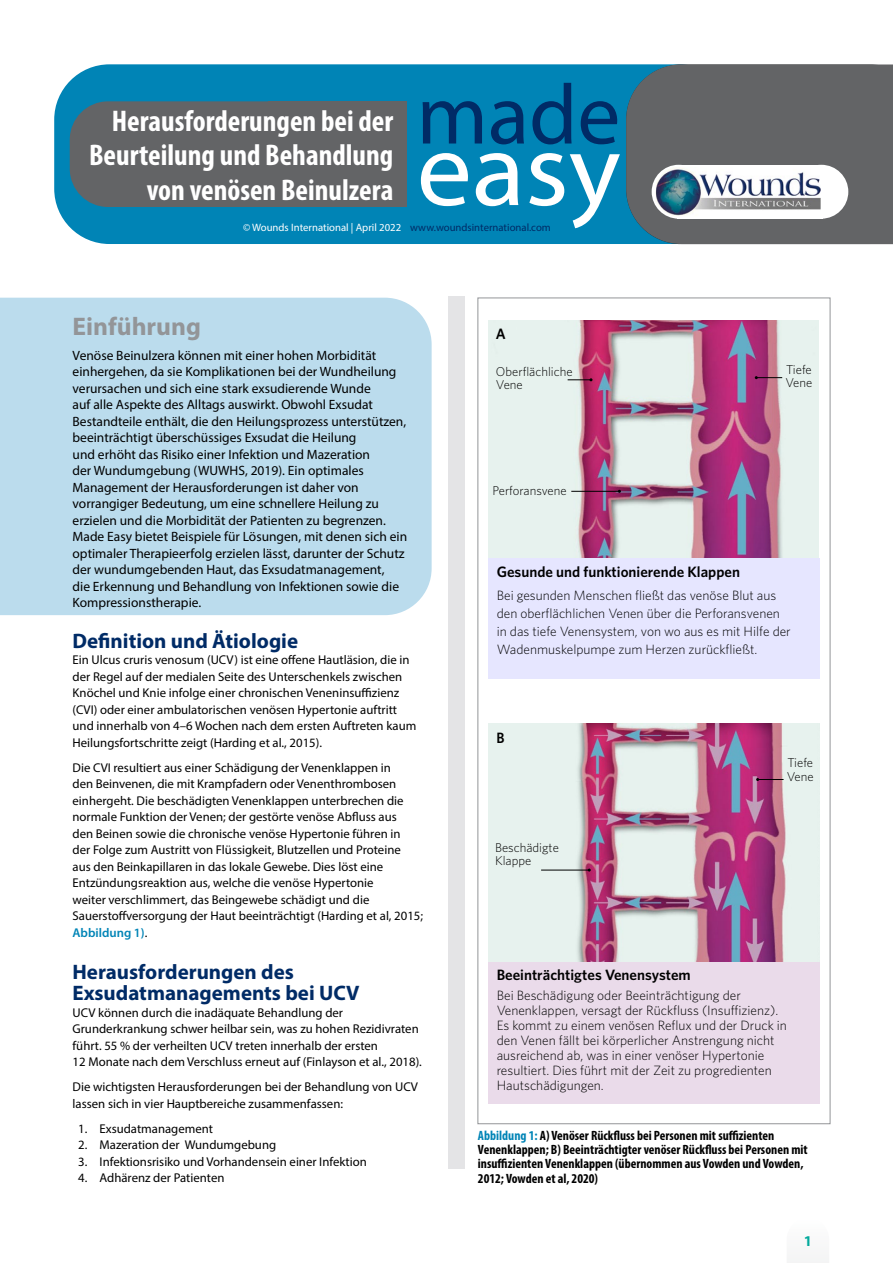
<style>
.page{position:relative;width:893px;height:1263px;background:#fff}
.page>*{position:absolute;margin:0;border:0;box-sizing:border-box;transform-origin:0 0}
.t1{font:105px "Myriad Pro";color:#fff;scale:1.05 1}
.t2{font:85.5px "Myriad Pro";color:#002b66}
.t3{font:700 condensed 30px/34.5px "Myriad Pro";color:#fff;text-align:right}
.t4{font:700 25.5px "Myriad Pro";color:#939598}
.t5{font:700 21px/21px "Myriad Pro";color:#002b66}
.t6{font:600 15px "Whitney";color:#000}
.t7{font:600 15px "Whitney";color:#000;scale:.95 1}
.t8{font:700 15px "Myriad Pro";color:#04aa9d}
.t9{font:13.5px/16.5px "Myriad Pro";color:#000}
.t10{font:300 13.5px/15px "Whitney";color:#000}
.t11{font:700 condensed 13.5px/14.2px "Myriad Pro";color:#000}
.t12{font:12.75px/16.5px "Myriad Pro";color:#000}
.t13{font:300 12.75px/13.5px "Whitney";color:#000}
.t14{font:10.65px "Myriad Pro";color:#fff}
.s1{color:#002b66}
.s2{font-weight:600;color:#0084b6}
.s3{color:#0084b6}
</style>
<div class="page">
<div style="left:54px;top:64px;width:681px;height:180px;background:#0084b6;border-radius:55px"></div>
<div style="left:0;top:298px;width:432px;height:317px;background:#bbdced"></div>
<div style="left:449px;top:296px;width:16px;height:873px;background:#e4e4e6"></div>
<div style="left:70px;top:101px;width:199px;height:106px;background:#636466"></div>
<div style="left:269px;top:101px;width:138px;height:106px;background:#636466"></div>
<svg style="left:787px;top:1258px;width:42px;height:5px"></svg>
<div style="left:626px;top:64px;width:267px;height:180px;background:#636466"></div>
<div style="left:652px;top:165px;width:54px;height:54px;background:#fff;border-radius:50%"></div>
<div style="left:677px;top:165px;width:146px;height:54px;background:#fff"></div>
<div style="left:794px;top:165px;width:54px;height:54px;background:#fff;border-radius:50%"></div>
<img style="left:655px;top:167px;width:166px;height:49px">
<div style="left:488px;top:558px;width:332px;height:120px;background:#e6e6ff"></div>
<div style="left:488px;top:961px;width:332px;height:142px;background:#eadbea"></div>
<img style="left:489px;top:320px;width:330px;height:238px">
<img style="left:488px;top:724px;width:332px;height:238px">
<hr style="left:571px;top:491px;width:48px;height:1px;background:#000">
<svg style="left:568px;top:378px;width:24px;height:3px"></svg>
<svg style="left:755px;top:376px;width:27px;height:3px"></svg>
<svg style="left:756px;top:778px;width:28px;height:3px"></svg>
<hr style="left:541px;top:870px;width:48px;height:1px;background:#000">
<h2 class="t2" style="left:417px;top:62px;width:205px">made</h2>
<h1 class="t1" style="left:417px;top:105px;width:196px">easy</h1>
<h3 class="t3" style="left:89px;top:103px;width:306px">Herausforderungen bei der<br>Beurteilung und Behandlung von venösen Beinulzera</h3>
<p class="t14" style="left:243px;top:221px;width:309px">© Wounds International | April 2022 <span class="s1">www.woundsinternational.com</span></p>
<h3 class="t4" style="left:73px;top:310px;width:130px">Einführung</h3>
<p class="t9" style="left:73px;top:347px;width:336px">Venöse Beinulzera können mit einer hohen Morbidität einhergehen, da sie Komplikationen bei der Wundheilung verursachen und sich eine stark exsudierende Wunde<br>auf alle Aspekte des Alltags auswirkt. Obwohl Exsudat Bestandteile enthält, die den Heilungsprozess unterstützen, beeinträchtigt überschüssiges Exsudat die Heilung<br>und erhöht das Risiko einer Infektion und Mazeration<br>der Wundumgebung (WUWHS, 2019). Ein optimales Management der Herausforderungen ist daher von vorrangiger Bedeutung, um eine schnellere Heilung zu erzielen und die Morbidität der Patienten zu begrenzen.<br>Made Easy bietet Beispiele für Lösungen, mit denen sich ein optimaler Therapieerfolg erzielen lässt, darunter der Schutz der wundumgebenden Haut, das Exsudatmanagement,<br>die Erkennung und Behandlung von Infektionen sowie die Kompressionstherapie.</p>
<h3 class="t5" style="left:73px;top:629px;width:227px">Definition und Ätiologie</h3>
<p class="t12" style="left:73px;top:651px;width:345px">Ein Ulcus cruris venosum (UCV) ist eine offene Hautläsion, die in der Regel auf der medialen Seite des Unterschenkels zwischen Knöchel und Knie infolge einer chronischen Veneninsuffizienz (CVI) oder einer ambulatorischen venösen Hypertonie auftritt und innerhalb von 4–6 Wochen nach dem ersten Auftreten kaum Heilungsfortschritte zeigt (Harding et al., 2015).</p>
<p class="t12" style="left:73px;top:759px;width:352px">Die CVI resultiert aus einer Schädigung der Venenklappen in<br>den Beinvenen, die mit Krampfadern oder Venenthrombosen einhergeht. Die beschädigten Venenklappen unterbrechen die normale Funktion der Venen; der gestörte venöse Abfluss aus<br>den Beinen sowie die chronische venöse Hypertonie führen in<br>der Folge zum Austritt von Flüssigkeit, Blutzellen und Proteine<br>aus den Beinkapillaren in das lokale Gewebe. Dies löst eine Entzündungsreaktion aus, welche die venöse Hypertonie<br>weiter verschlimmert, das Beingewebe schädigt und die Sauerstoffversorgung der Haut beeinträchtigt (Harding et al, 2015; <span class="s2">Abbildung 1)</span>.</p>
<h3 class="t5" style="left:73px;top:961px;width:288px">Herausforderungen des<br>Exsudatmanagements bei UCV</h3>
<p class="t12" style="left:73px;top:1004px;width:351px">UCV können durch die inadäquate Behandlung der Grunderkrankung schwer heilbar sein, was zu hohen Rezidivraten führt. 55 % der verheilten UCV treten innerhalb der ersten<br>12 Monate nach dem Verschluss erneut auf (Finlayson et al., 2018).</p>
<p class="t12" style="left:73px;top:1078px;width:347px">Die wichtigsten Herausforderungen bei der Behandlung von UCV lassen sich in vier Hauptbereiche zusammenfassen:</p>
<p class="t12" style="left:78px;top:1120px;width:136px">1. Exsudatmanagement</p>
<p class="t12" style="left:78px;top:1136px;width:199px">2. Mazeration der Wundumgebung</p>
<p class="t12" style="left:78px;top:1153px;width:290px">3. Infektionsrisiko und Vorhandensein einer Infektion</p>
<p class="t12" style="left:78px;top:1169px;width:148px">4. Adhärenz der Patienten</p>
<p class="t7" style="left:496px;top:325px;width:12px">A</p>
<p class="t13" style="left:496px;top:364px;width:78px">Oberflächliche<br>Vene</p>
<p class="t13" style="left:786px;top:362px;width:28px">Tiefe<br>Vene</p>
<p class="t13" style="left:492px;top:483px;width:76px">Perforansvene</p>
<p class="t6" style="left:497px;top:563px;width:245px">Gesunde und funktionierende Klappen</p>
<p class="t10" style="left:497px;top:586px;width:296px;line-height:18px">Bei gesunden Menschen fließt das venöse Blut aus den oberflächlichen Venen über die Perforansvenen in das tiefe Venensystem, von wo aus es mit Hilfe der Wadenmuskelpumpe zum Herzen zurückfließt.</p>
<p class="t7" style="left:496px;top:729px;width:10px">B</p>
<p class="t13" style="left:495px;top:840px;width:65px">Beschädigte<br>Klappe</p>
<p class="t13" style="left:787px;top:756px;width:28px">Tiefe<br>Vene</p>
<p class="t6" style="left:497px;top:966px;width:195px">Beeinträchtigtes Venensystem</p>
<p class="t10" style="left:497px;top:987px;width:292px">Bei Beschädigung oder Beeinträchtigung der Venenklappen, versagt der Rückfluss (Insuffizienz).<br>Es kommt zu einem venösen Reflux und der Druck in den Venen fällt bei körperlicher Anstrengung nicht ausreichend ab, was in einer venöser Hypertonie resultiert. Dies führt mit der Zeit zu progredienten Hautschädigungen.</p>
<p class="t11" style="left:478px;top:1128px;width:331px"><span class="s3">Abbildung 1:</span> A) Venöser Rückfluss bei Personen mit suffizienten Venenklappen; B) Beeinträchtigter venöser Rückfluss bei Personen mit insuffizienten Venenklappen (übernommen aus Vowden und Vowden, 2012; Vowden et al, 2020)</p>
<p class="t8" style="left:804px;top:1231px;width:10px">1</p>
</div>
